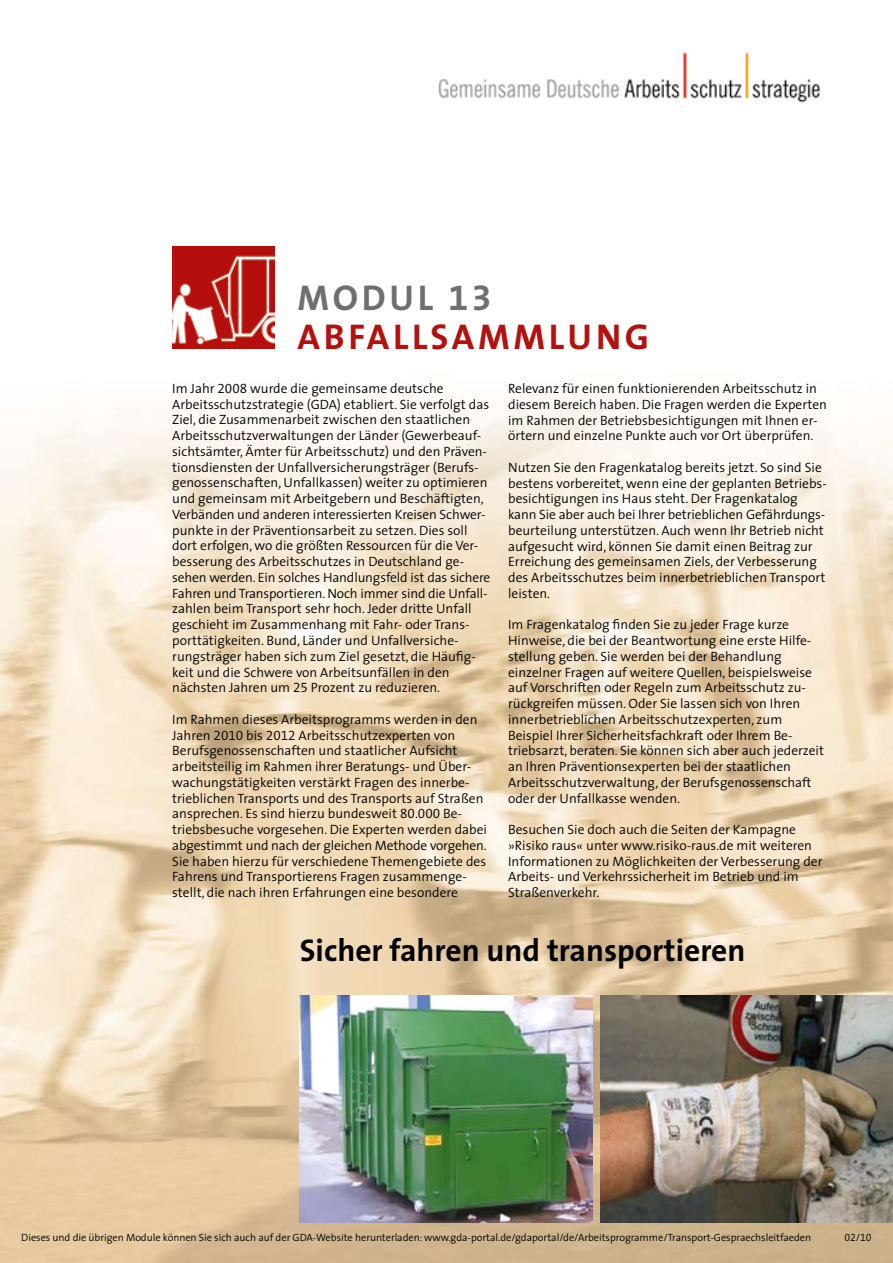
<style>
.page{position:relative;width:893px;height:1263px;background:#fff}
.page>*{position:absolute;margin:0;border:0;box-sizing:border-box;transform-origin:0 0}
.t1{font:700 36px/39px "BG Thesis";letter-spacing:.1em;color:#b4100d}
.t2{font:700 31.5px "BG Thesis";color:#000}
.t3{font:300 13.5px/15.8px "BG Thesis";color:#000}
.t4{font:300 10.5px "BG Thesis";letter-spacing:-.005em;color:#000}
.s1{color:#6f6f6f}
</style>
<div class="page">
<img style="left:0;top:334px;width:893px;height:929px">
<img style="left:300px;top:995px;width:292px;height:227px">
<img style="left:600px;top:995px;width:293px;height:227px">
<img style="left:438px;top:52px;width:382px;height:51px">
<img style="left:172px;top:247px;width:102px;height:102px">
<h1 class="t1" style="left:298px;top:279px;width:353px"><span class="s1">MODUL 13<br></span>ABFALLSAMMLUNG</h1>
<p class="t3" style="left:172px;top:381px;width:320px">Im Jahr 2008 wurde die gemeinsame deutsche Arbeitsschutz strategie (GDA) etabliert. Sie verfolgt das Ziel, die Zusammenarbeit zwischen den staatlichen Arbeitsschutzverwaltungen der Länder (Gewerbeauf&shy;sichtsämter, Ämter für Arbeitsschutz) und den Präven&shy;tionsdiensten der Unfallversicherungsträger (Berufs&shy;ge nossenschaften, Unfallkassen) weiter zu optimieren und gemeinsam mit Arbeitgebern und Beschäftigten, Ver bänden und anderen interessierten Kreisen Schwer&shy;punkte in der Präventionsarbeit zu setzen. Dies soll dort erfolgen, wo die größten Ressourcen für die Ver&shy;besserung des Arbeitsschutzes in Deutschland ge&shy;sehen werden. Ein solches Handlungsfeld ist das sichere Fahren und Transportieren. Noch immer sind die Unfall - zahlen beim Transport sehr hoch. Jeder dritte Unfall geschieht im Zusammenhang mit Fahr- oder Trans&shy;porttätigkeiten. Bund, Länder und Unfallversiche&shy;rungsträger haben sich zum Ziel gesetzt, die Häufig&shy;keit und die Schwere von Arbeitsunfällen in den nächsten Jahren um 25 Prozent zu reduzieren.</p>
<p class="t3" style="left:172px;top:711px;width:316px">Im Rahmen dieses Arbeitsprogramms werden in den Jahren 2010 bis 2012 Arbeitsschutzexperten von Berufs ge nossenschaften und staatlicher Aufsicht arbeitsteilig im Rahmen ihrer Beratungs- und Über&shy;wachungstätig keiten verstärkt Fragen des innerbe&shy;trieblichen Transports und des Transports auf Straßen ansprechen. Es sind hierzu bundesweit 80.000 Be&shy;triebsbesuche vorgesehen. Die Experten werden dabei abgestimmt und nach der gleichen Methode vorgehen.<br>Sie haben hierzu für verschiedene Themengebiete des Fahrens und Transportierens Fragen zusammenge&shy;stellt, die nach ihren Erfahrungen eine besondere</p>
<p class="t3" style="left:508px;top:381px;width:320px">Relevanz für einen funktionierenden Arbeitsschutz in diesem Bereich haben. Die Fragen werden die Experten im Rahmen der Betriebsbesichtigungen mit Ihnen er&shy;örtern und einzelne Punkte auch vor Ort über prüfen.</p>
<p class="t3" style="left:508px;top:459px;width:320px">Nutzen Sie den Fragenkatalog bereits jetzt. So sind Sie bestens vorbereitet, wenn eine der geplanten Betriebs&shy;besichtigungen ins Haus steht. Der Fragenkatalog kann Sie aber auch bei Ihrer betrieblichen Ge fähr dungs&shy;beur teilung unterstützen. Auch wenn Ihr Betrieb nicht aufgesucht wird, können Sie damit einen Beitrag zur Erreichung des gemeinsamen Ziels, der Verbesserung des Arbeitsschutzes beim innerbetrieblichen Transport leisten.</p>
<p class="t3" style="left:508px;top:617px;width:317px">Im Fragenkatalog finden Sie zu jeder Frage kurze Hinweise, die bei der Beantwortung eine erste Hilfe&shy;stellung geben. Sie werden bei der Behandlung einzelner Fragen auf weitere Quellen, beispielsweise auf Vorschriften oder Regeln zum Arbeitsschutz zu&shy;rückgreifen müssen. Oder Sie lassen sich von Ihren innerbetrieblichen Arbeitsschutzexperten, zum Beispiel Ihrer Sicherheitsfachkraft oder Ihrem Be&shy;triebsarzt, beraten. Sie können sich aber auch jederzeit an Ihren Präventionsexperten bei der staatlichen Arbeitsschutzverwaltung, der Berufsgenossenschaft oder der Unfall kasse wenden.</p>
<p class="t3" style="left:508px;top:822px;width:316px">Besuchen Sie doch auch die Seiten der Kampagne »Risiko raus« unter www.risiko-raus.de mit weiteren Informa tionen zu Möglichkeiten der Verbesserung der Arbeits- und Verkehrssicherheit im Betrieb und im Straßenverkehr.</p>
<p class="t2" style="left:300px;top:930px;width:447px">Sicher fahren und transportieren</p>
<p class="t4" style="left:21px;top:1231px;width:791px">Dieses und die übrigen Module können Sie sich auch auf der GDA-Website herunterladen: www.gda-portal.de/gdaportal/de/Arbeitsprogramme/Transport-Gespraechsleitfaeden</p>
<p class="t4" style="left:844px;top:1231px;width:29px">02/10</p>
</div>
